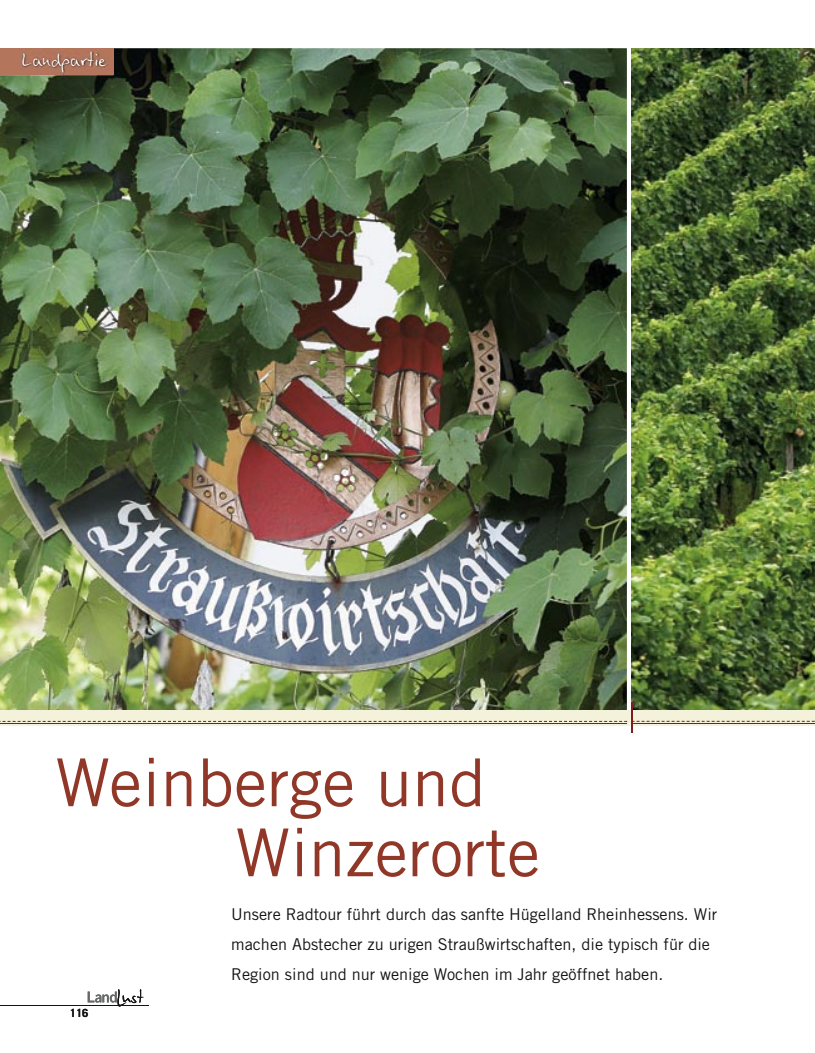
<style>
.page{position:relative;width:815px;height:1053px;background:#fff}
.page>*{position:absolute;margin:0;border:0;box-sizing:border-box;transform-origin:0 0}
.t1{font:66.12px/70px "Trade Gothic LT";color:#903728}
.t2{font:21.25px "Linotype Ego";color:#fff}
.t3{font:16.25px/30px "Trade Gothic LT";color:#131312}
.t4{font:700 11.25px "Trade Gothic LT";color:#131312}
</style>
<div class="page">
<svg style="left:88px;top:989px;width:56px;height:17px"></svg>
<hr style="left:0;top:1004px;width:149px;height:1px;background:#131312">
<img style="left:631px;top:48px;width:184px;height:662px">
<img style="left:0;top:48px;width:627px;height:662px">
<div style="left:0;top:48px;width:114px;height:27px;background:#b3765d"></div>
<img style="left:21px;top:51px;width:86px;height:23px">
<div style="left:0;top:710px;width:815px;height:16px;background:#f4f2db"></div>
<hr style="left:631px;top:702px;width:1px;height:31px;background:#811b1c">
<hr style="left:632px;top:723px;width:183px;height:1px;background:#811b1c">
<svg style="left:0;top:720px;width:815px;height:1px"></svg>
<hr style="left:0;top:723px;width:627px;height:1px;background:#811b1c">
<h2 class="t2" style="left:22px;top:46px;width:86px">Landpartie</h2>
<h1 class="t1" style="left:235px;top:746px;width:306px;text-indent:-180px">Weinberge und<br>Winzerorte</h1>
<p class="t3" style="left:231px;top:898px;width:488px">Unsere Radtour führt durch das sanfte Hügelland Rheinhessens. Wir machen Abstecher zu urigen Straußwirtschaften, die typisch für die<br>Region sind und nur wenige Wochen im Jahr geöffnet haben.</p>
<p class="t4" style="left:70px;top:1005px;width:20px">116</p>
</div>
